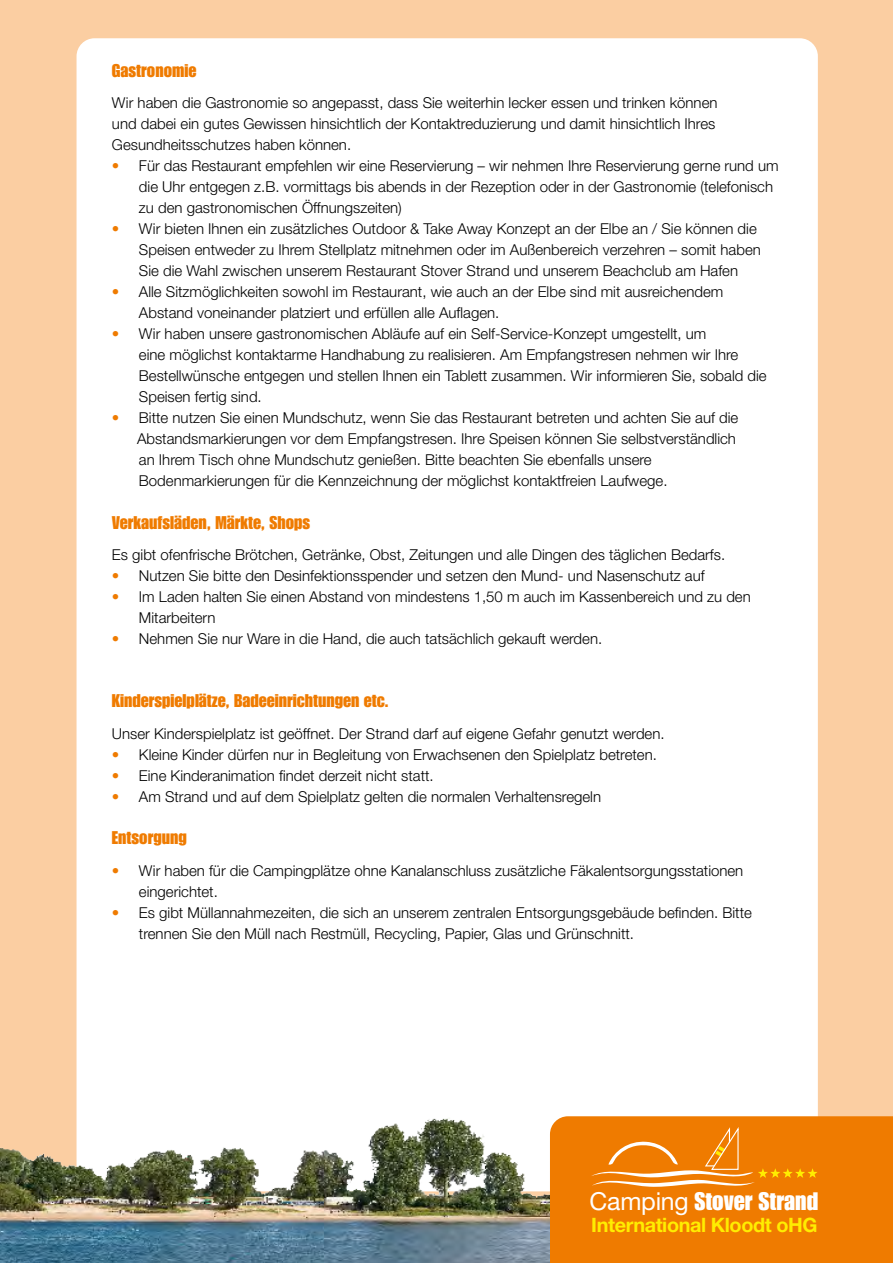
<style>
.page{position:relative;width:893px;height:1263px;background:#fbcea2}
.page>*{position:absolute;margin:0;border:0;box-sizing:border-box;transform-origin:0 0}
.t1{font:24.75px "Impact LT Std";color:#fff}
.t2{font:700 19.8px "Helvetica Neue LT Std";letter-spacing:-.02em;color:#ffed00}
.t3{font:18px "Impact LT Std";color:#ef7b00}
.t4{font:300 15px/21px "Helvetica Neue LT Std";color:#000}
.s1{color:#ef7b00}
.s2{font-family:"Helvetica Neue LT Std"}
</style>
<div class="page">
<div style="left:77px;top:38px;width:741px;height:1153px;background:#fff;border-radius:18px"></div>
<div style="left:550px;top:1116px;width:343px;height:147px;background:#ef7b00"></div>
<svg style="left:591px;top:1125px;width:227px;height:63px;background:#f08817"></svg>
<img style="left:0;top:1005px;width:549px;height:258px">
<p class="t3" style="left:112px;top:60px;width:86px">Gastronomie</p>
<p class="t4" style="left:112px;top:92px;width:607px">Wir haben die Gastronomie so angepasst, dass Sie weiterhin lecker essen und trinken können und dabei ein gutes Gewissen hinsichtlich der Kontaktreduzierung und damit hinsichtlich Ihres<br>Gesundheitsschutzes haben können.</p>
<p class="t4" style="left:139px;top:155px;width:641px;text-indent:-27px"><span class="s1">•</span> Für das Restaurant empfehlen wir eine Reservierung – wir nehmen Ihre Reservierung gerne rund um die Uhr entgegen z.B. vormittags bis abends in der Rezeption oder in der Gastronomie (telefonisch zu den gastronomischen Öffnungszeiten)</p>
<p class="t4" style="left:139px;top:218px;width:623px;text-indent:-27px"><span class="s1">•</span> Wir bieten Ihnen ein zusätzliches Outdoor &amp; Take Away Konzept an der Elbe an / Sie können die<br>Speisen entweder zu Ihrem Stellplatz mitnehmen oder im Außenbereich verzehren – somit haben<br>Sie die Wahl zwischen unserem Restaurant Stover Strand und unserem Beachclub am Hafen</p>
<p class="t4" style="left:139px;top:281px;width:586px;text-indent:-27px"><span class="s1">•</span> Alle Sitzmöglichkeiten sowohl im Restaurant, wie auch an der Elbe sind mit ausreichendem<br>Abstand voneinander platziert und erfüllen alle Auflagen.</p>
<p class="t4" style="left:139px;top:323px;width:629px;text-indent:-27px"><span class="s1">•</span> Wir haben unsere gastronomischen Abläufe auf ein Self-Service-Konzept umgestellt, um<br>eine möglichst kontaktarme Handhabung zu realisieren. Am Empfangstresen nehmen wir Ihre Bestellwünsche entgegen und stellen Ihnen ein Tablett zusammen. Wir informieren Sie, sobald die Speisen fertig sind.</p>
<p class="t4" style="left:137px;top:407px;width:603px;text-indent:-25px"><span class="s1">•</span> Bitte nutzen Sie einen Mundschutz, wenn Sie das Restaurant betreten und achten Sie auf die Abstandsmarkierungen vor dem Empfangstresen. Ihre Speisen können Sie selbstverständlich an Ihrem Tisch ohne Mundschutz genießen. Bitte beachten Sie ebenfalls unsere Bodenmarkierungen für die Kennzeichnung der möglichst kontaktfreien Laufwege.</p>
<p class="t3" style="left:112px;top:512px;width:200px">Verkaufsläden, Märkte, Shops</p>
<p class="t4" style="left:112px;top:544px;width:615px">Es gibt ofenfrische Brötchen, Getränke, Obst, Zeitungen und alle Dingen des täglichen Bedarfs.</p>
<p class="t4" style="left:112px;top:565px;width:594px"><span class="s1">•</span> Nutzen Sie bitte den Desinfektionsspender und setzen den Mund- und Nasenschutz auf</p>
<p class="t4" style="left:139px;top:586px;width:613px;text-indent:-27px"><span class="s1">•</span> Im Laden halten Sie einen Abstand von mindestens 1,50 m auch im Kassenbereich und zu den<br>Mitarbeitern</p>
<p class="t4" style="left:112px;top:628px;width:492px"><span class="s1">•</span> Nehmen Sie nur Ware in die Hand, die auch tatsächlich gekauft werden.</p>
<p class="t3" style="left:112px;top:690px;width:278px">Kinderspielplätze, Badeeinrichtungen etc.</p>
<p class="t4" style="left:112px;top:723px;width:554px">Unser Kinderspielplatz ist geöffnet. Der Strand darf auf eigene Gefahr genutzt werden.</p>
<p class="t4" style="left:112px;top:744px;width:546px"><span class="s1">•</span> Kleine Kinder dürfen nur in Begleitung von Erwachsenen den Spielplatz betreten.</p>
<p class="t4" style="left:112px;top:765px;width:323px"><span class="s1">•</span> Eine Kinderanimation findet derzeit nicht statt.</p>
<p class="t4" style="left:112px;top:786px;width:491px"><span class="s1">•</span> Am Strand und auf dem Spielplatz gelten die normalen Verhaltensregeln</p>
<p class="t3" style="left:112px;top:827px;width:76px">Entsorgung</p>
<p class="t4" style="left:139px;top:860px;width:606px;text-indent:-27px"><span class="s1">•</span> Wir haben für die Campingplätze ohne Kanalanschluss zusätzliche Fäkalentsorgungsstationen eingerichtet.</p>
<p class="t4" style="left:139px;top:902px;width:614px;text-indent:-27px"><span class="s1">•</span> Es gibt Müllannahmezeiten, die sich an unserem zentralen Entsorgungsgebäude befinden. Bitte trennen Sie den Müll nach Restmüll, Recycling, Papier, Glas und Grünschnitt.</p>
<h1 class="t1" style="left:590px;top:1186px;width:230px"><span class="s2">Camping</span> Stover Strand</h1>
<h2 class="t2" style="left:591px;top:1213px;width:228px">International Kloodt oHG</h2>
</div>
